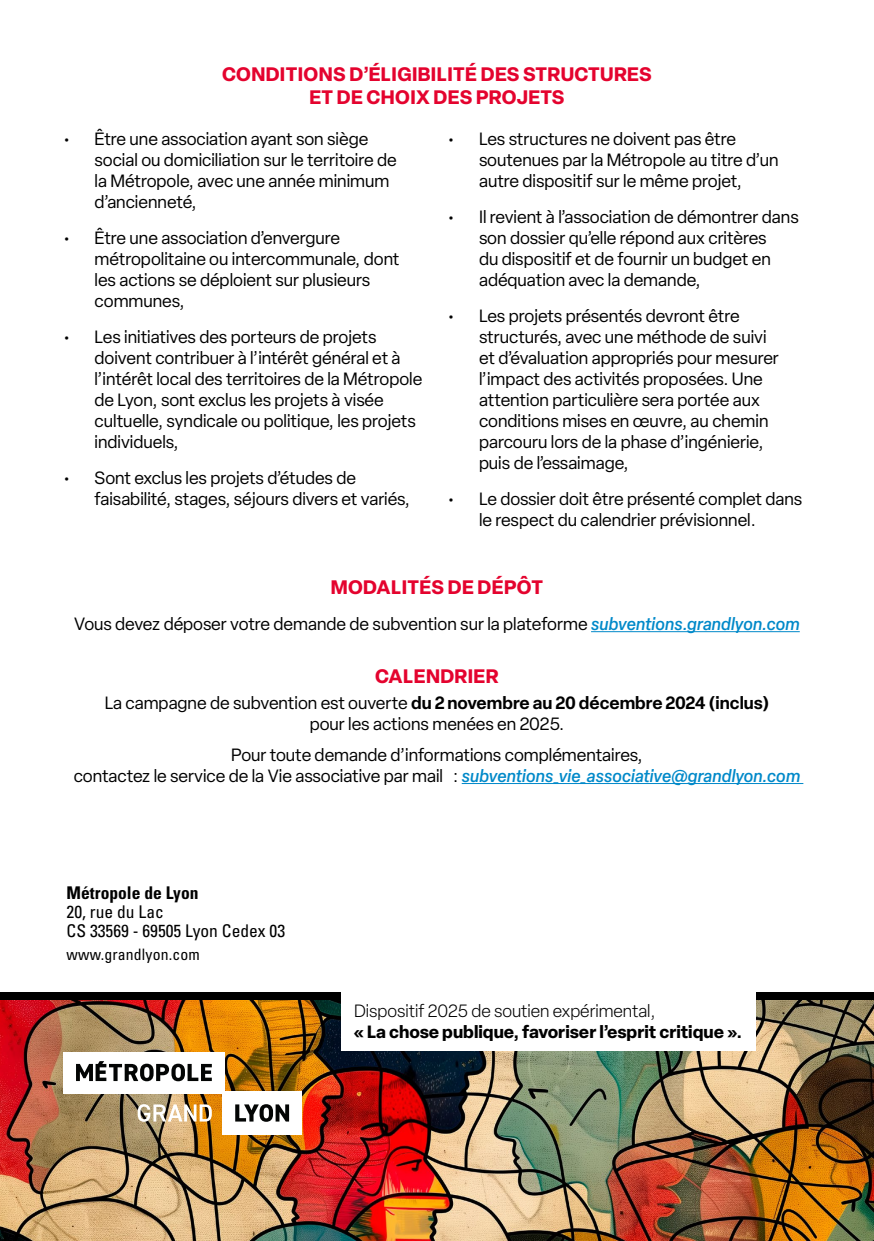
<style>
.page{position:relative;width:874px;height:1241px;background:#fff}
.page>*{position:absolute;margin:0;border:0;box-sizing:border-box;transform-origin:0 0}
.t1{font:700 19.25px/23.1px "Elza";letter-spacing:.02em;color:#e4032e;text-align:center}
.t2{font:17.5px/21px "Elza";color:#000}
.t3{font:700 17.5px/21px "Elza";color:#000}
.t4{font:condensed 17.5px "Univers LT Std";color:#000}
.t5{font:700 condensed 17.5px "Univers LT Std";color:#000}
.t6{font:condensed 15.75px "Univers LT Std";letter-spacing:.01em;color:#000}
.s1{font-weight:500;font-style:italic;color:#0089c9}
.s2{font-weight:600}
.s3{font-weight:300}
</style>
<div class="page">
<img style="left:0;top:1000px;width:873px;height:240px">
<svg style="left:138px;top:1103px;width:74px;height:18px"></svg>
<div style="left:222px;top:1091px;width:80px;height:43px;background:#fff"></div>
<svg style="left:235px;top:1104px;width:54px;height:17px"></svg>
<div style="left:63px;top:1051px;width:162px;height:42px;background:#fff"></div>
<svg style="left:76px;top:1061px;width:136px;height:20px"></svg>
<div style="left:341px;top:990px;width:414px;height:60px;background:#fff"></div>
<hr style="left:590px;top:631px;width:209px;height:1px;background:#0089c9">
<hr style="left:461px;top:783px;width:342px;height:1px;background:#0089c9">
<p class="t1" style="left:222px;top:62px;width:431px">CONDITIONS D’ÉLIGIBILITÉ DES STRUCTURES<br>ET DE CHOIX DES PROJETS</p>
<p class="t2" style="left:94px;top:129px;width:303px;text-indent:-32px">• Être une association ayant son siège social ou domiciliation sur le territoire de la Métropole, avec une année minimum d’ancienneté,</p>
<p class="t2" style="left:94px;top:227px;width:306px;text-indent:-32px">• Être une association d’envergure métropolitaine ou intercommunale, dont les actions se déploient sur plusieurs communes,</p>
<p class="t2" style="left:94px;top:326px;width:329px;text-indent:-32px">• Les initiatives des porteurs de projets doivent contribuer à l’intérêt général et à l’intérêt local des territoires de la Métropole de Lyon, sont exclus les projets à visée cultuelle, syndicale ou politique, les projets individuels,</p>
<p class="t2" style="left:94px;top:467px;width:317px;text-indent:-32px">• Sont exclus les projets d’études de faisabilité, stages, séjours divers et variés,</p>
<p class="t2" style="left:479px;top:129px;width:301px;text-indent:-31px">• Les structures ne doivent pas être soutenues par la Métropole au titre d’un autre dispositif sur le même projet,</p>
<p class="t2" style="left:479px;top:206px;width:321px;text-indent:-31px">• Il revient à l’association de démontrer dans son dossier qu’elle répond aux critères<br>du dispositif et de fournir un budget en adéquation avec la demande,</p>
<p class="t2" style="left:479px;top:305px;width:301px;text-indent:-31px">• Les projets présentés devront être structurés, avec une méthode de suivi et d’évaluation appropriés pour mesurer l’impact des activités proposées. Une attention particulière sera portée aux conditions mises en œuvre, au chemin parcouru lors de la phase d’ingénierie, puis de l’essaimage,</p>
<p class="t2" style="left:479px;top:488px;width:325px;text-indent:-31px">• Le dossier doit être présenté complet dans le respect du calendrier prévisionnel.</p>
<p class="t1" style="left:330px;top:575px;width:214px">MODALITÉS DE DÉPÔT</p>
<p class="t2" style="left:74px;top:613px;width:726px">Vous devez déposer votre demande de subvention sur la plateforme <span class="s1">subventions.grandlyon.com</span></p>
<p class="t1" style="left:375px;top:663px;width:125px">CALENDRIER</p>
<p class="t2" style="left:105px;top:692px;width:665px;text-align:center">La campagne de subvention est ouverte <span class="s2">du 2 novembre au 20 décembre 2024 (inclus) </span>pour les actions menées en 2025.</p>
<p class="t2" style="left:74px;top:744px;width:727px;text-align:center">Pour toute demande d’informations complémentaires,<br>contactez le service de la Vie associative par mail : <span class="s1">subventions_vie_associative@grandlyon.com</span></p>
<p class="t5" style="left:67px;top:881px;width:133px">Métropole de Lyon</p>
<p class="t4" style="left:67px;top:900px;width:99px">20, rue du Lac</p>
<p class="t4" style="left:67px;top:919px;width:220px">CS 33569 - 69505 Lyon Cedex 03</p>
<p class="t6" style="left:67px;top:944px;width:135px">www.grandlyon.com</p>
<p class="t3" style="left:353px;top:999px;width:389px"><span class="s3">Dispositif 2025 de soutien expérimental,<br></span>« La chose publique, favoriser l’esprit critique ».</p>
</div>
